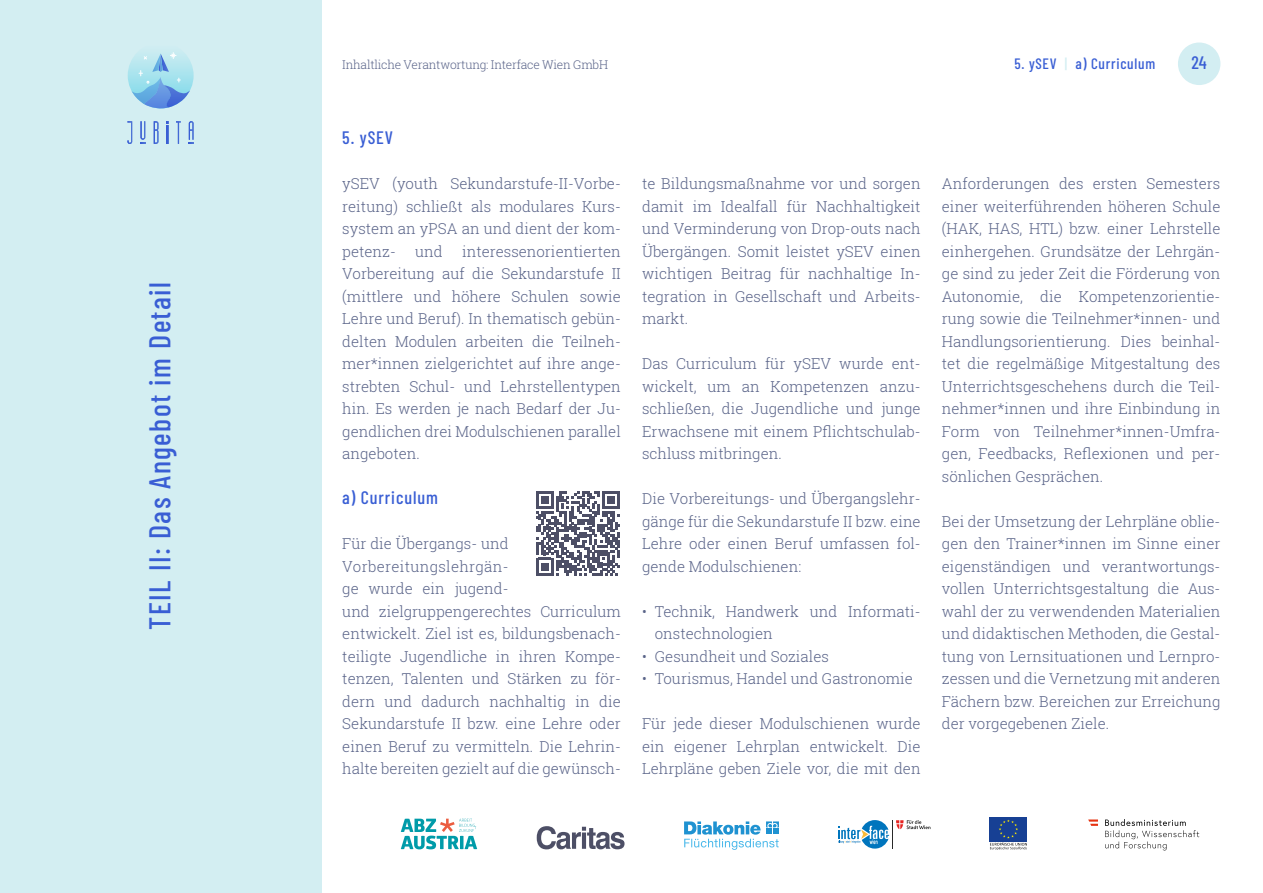
<style>
.page{position:relative;width:1263px;height:893px;background:#fff}
.page>*{position:absolute;margin:0;border:0;box-sizing:border-box;transform-origin:0 0}
.t1{font:500 30px "Barlow Condensed";letter-spacing:.05em;color:#395ed4}
.t2{font:500 18px "Barlow Condensed";letter-spacing:.05em;color:#395ed4}
.t3{font:300 15px/22.5px "Roboto Slab";color:#5a6489;text-align:justify}
.t4{font:500 15px "Barlow Condensed";letter-spacing:.05em;color:#395ed4}
.t5{font:300 12px "Roboto Slab";letter-spacing:-.02em;color:#5a6489}
.s1{color:#d3eef2}
</style>
<div class="page">
<div style="left:989px;top:817px;width:38px;height:24px;background:#174094"></div>
<svg style="left:990px;top:820px;width:37px;height:30px"></svg>
<div style="left:0;top:0;width:321px;height:893px;background:#d3eef2"></div>
<div style="left:1178px;top:43px;width:42px;height:42px;background:#d3eef2;border-radius:50%"></div>
<svg style="left:537px;top:826px;width:87px;height:23px"></svg>
<svg style="left:401px;top:819px;width:76px;height:30px"></svg>
<svg style="left:684px;top:821px;width:94px;height:28px"></svg>
<svg style="left:1105px;top:819px;width:94px;height:31px"></svg>
<svg style="left:1088px;top:819px;width:10px;height:7px"></svg>
<svg style="left:127px;top:121px;width:5px;height:23px"></svg>
<svg style="left:154px;top:121px;width:4px;height:23px"></svg>
<svg style="left:176px;top:121px;width:5px;height:23px"></svg>
<svg style="left:140px;top:137px;width:5px;height:7px"></svg>
<svg style="left:189px;top:121px;width:5px;height:23px"></svg>
<svg style="left:167px;top:121px;width:1px;height:23px"></svg>
<svg style="left:128px;top:43px;width:66px;height:65px"></svg>
<svg style="left:131px;top:53px;width:59px;height:56px"></svg>
<svg style="left:838px;top:820px;width:92px;height:29px"></svg>
<svg style="left:536px;top:491px;width:84px;height:84px"></svg>
<h1 class="t1" style="left:138px;top:630px;width:349px;rotate:-90deg">TEIL II: Das Angebot im Detail</h1>
<p class="t5" style="left:342px;top:56px;width:267px">Inhaltliche Verantwortung: Interface Wien GmbH</p>
<p class="t4" style="left:1014px;top:53px;width:142px">5. ySEV <span class="s1">|</span> a) Curriculum</p>
<p class="t2" style="left:1191px;top:50px;width:17px">24</p>
<p class="t2" style="left:342px;top:125px;width:52px">5. ySEV</p>
<p class="t3" style="left:342px;top:172px;width:280px">ySEV (youth Sekundarstufe-II-Vorbe&shy;reitung) schließt als modulares Kurs&shy;system an yPSA an und dient der kom&shy;petenz-</p>
<p class="t3" style="left:342px;top:239px;width:280px;text-indent:120px">interessenorientierten Vorbereitung auf die Sekundarstufe II (mittlere und höhere Schulen sowie Lehre und Beruf). In thematisch gebün&shy;delten Modulen arbeiten die Teilneh&shy;mer*innen zielgerichtet auf ihre ange&shy;strebten Schul- und Lehrstellentypen hin. Es werden je nach Bedarf der Ju&shy;gendlichen drei Modulschienen parallel angeboten.</p>
<p class="t2" style="left:342px;top:485px;width:97px">a) Curriculum</p>
<p class="t3" style="left:342px;top:532px;width:280px;text-align:left">Für die Übergangs- und Vorbereitungslehrgän-<br>ge wurde ein jugend-<br>und zielgruppengerechtes Curriculum entwickelt. Ziel ist es, bildungsbenach&shy;teiligte Jugendliche in ihren Kompe&shy;tenzen, Talenten und Stärken zu för&shy;dern und dadurch nachhaltig in die Sekundarstufe II bzw. eine Lehre oder einen Beruf zu vermitteln. Die Lehrin&shy;halte bereiten gezielt auf die gewünsch-</p>
<p class="t3" style="left:415px;top:239px;width:29px">und</p>
<p class="t3" style="left:642px;top:172px;width:280px">te Bildungsmaßnahme vor und sorgen damit im Idealfall für Nachhaltigkeit und Verminderung von Drop-outs nach Übergängen. Somit leistet ySEV einen wichtigen Beitrag für nachhaltige In&shy;tegration in Gesellschaft und Arbeits&shy;markt.</p>
<p class="t3" style="left:642px;top:352px;width:280px">Das Curriculum für ySEV wurde ent&shy;wickelt, um an Kompetenzen anzu&shy;schließen, die Jugendliche und junge Erwachsene mit einem Pflichtschulab&shy;schluss mitbringen.</p>
<p class="t3" style="left:642px;top:487px;width:280px">Die Vorbereitungs- und Übergangslehr&shy;gänge für die Sekundarstufe II bzw. eine Lehre oder einen Beruf umfassen fol&shy;gende Modulschienen:</p>
<p class="t3" style="left:655px;top:599px;width:267px;text-indent:-13px">• Technik, Handwerk und Informati&shy;onstechnologien</p>
<p class="t3" style="left:642px;top:644px;width:188px">• Gesundheit und Soziales</p>
<p class="t3" style="left:642px;top:667px;width:272px">• Tourismus, Handel und Gastronomie</p>
<p class="t3" style="left:642px;top:712px;width:280px">Für jede dieser Modulschienen wurde ein eigener Lehrplan entwickelt. Die Lehrpläne geben Ziele vor, die mit den</p>
<p class="t3" style="left:942px;top:172px;width:280px">Anforderungen des ersten Semesters einer weiterführenden höheren Schule (HAK, HAS, HTL) bzw. einer Lehrstelle einhergehen. Grundsätze der Lehrgän&shy;ge sind zu jeder Zeit die Förderung von Autonomie, die Kompetenzorientie&shy;rung sowie die Teilnehmer*innen- und Handlungsorientierung. Dies beinhal&shy;tet die regelmäßige Mitgestaltung des Unterrichtsgeschehens durch die Teil&shy;nehmer*innen und ihre Einbindung in Form von Teilnehmer*innen-Umfra&shy;gen, Feedbacks, Reflexionen und per&shy;sönlichen Gesprächen.</p>
<p class="t3" style="left:942px;top:509px;width:280px">Bei der Umsetzung der Lehrpläne oblie&shy;gen den Trainer*innen im Sinne einer eigenständigen und verantwortungs&shy;vollen Unterrichtsgestaltung die Aus&shy;wahl der zu verwendenden Materialien und didaktischen Methoden, die Gestal&shy;tung von Lernsituationen und Lernpro&shy;zessen und die Vernetzung mit anderen Fächern bzw. Bereichen zur Erreichung der vorgegebenen Ziele.</p>
</div>
